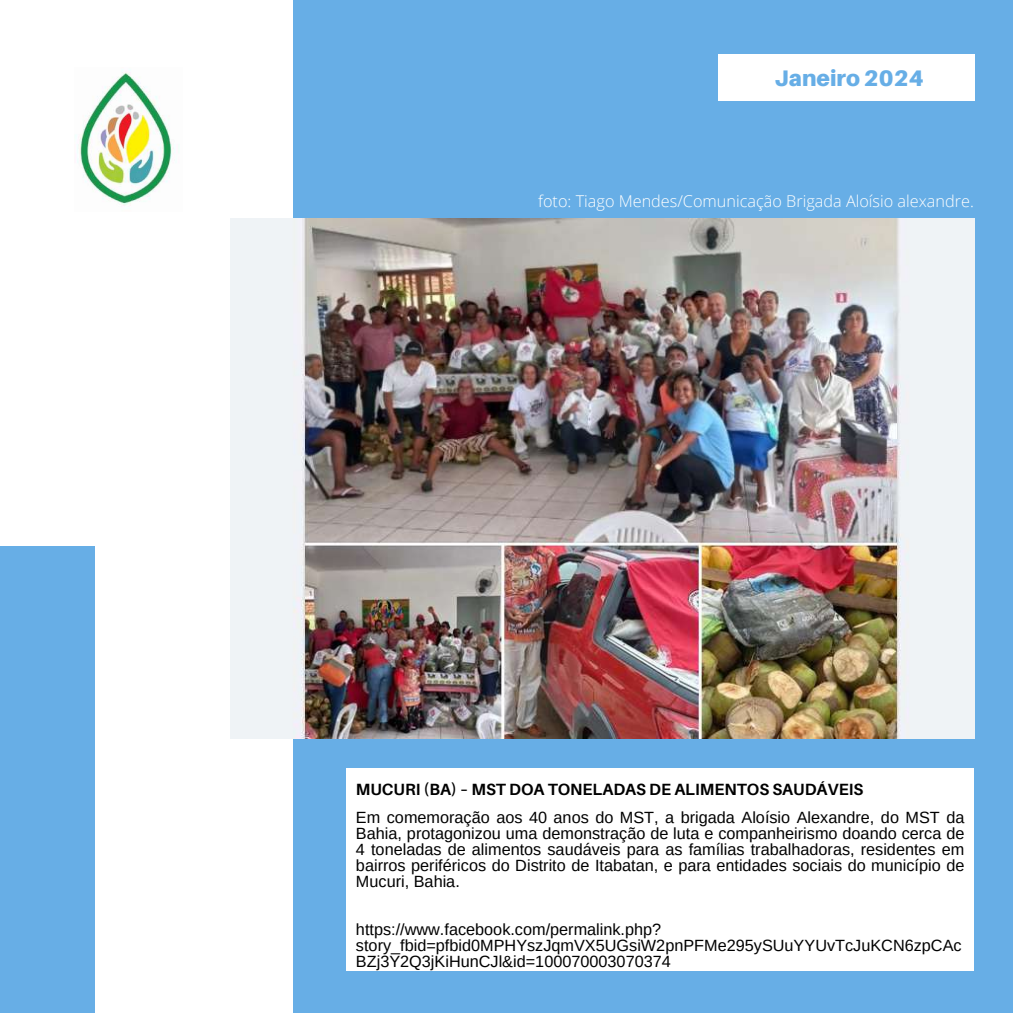
<style>
.page{position:relative;width:1013px;height:1013px;background:#fff}
.page>*{position:absolute;margin:0;border:0;box-sizing:border-box;transform-origin:0 0}
.t1{font:900 22.5px "Aileron";color:#67aee6}
.t2{font:16.25px/16px "Arimo";color:#000;text-align:justify}
.t3{font:300 16.25px "Open Sans";color:#fff}
.t4{font:700 16.25px "Aileron";color:#000}
</style>
<div class="page">
<div style="left:0;top:0;width:1012px;height:1012px;background:#67aee6"></div>
<div style="left:0;top:0;width:292px;height:1012px;background:#fff"></div>
<img style="left:230px;top:218px;width:744px;height:520px">
<div style="left:0;top:546px;width:95px;height:466px;background:#67aee6"></div>
<div style="left:718px;top:54px;width:256px;height:47px;background:#fff"></div>
<img style="left:75px;top:69px;width:100px;height:137px">
<div style="left:346px;top:768px;width:627px;height:202px;background:#fff"></div>
<h1 class="t1" style="left:774px;top:64px;width:151px">Janeiro 2024</h1>
<p class="t3" style="left:538px;top:189px;width:437px">foto: Tiago Mendes/Comunicação Brigada Aloísio alexandre.</p>
<p class="t4" style="left:356px;top:779px;width:509px">MUCURI (BA) – MST DOA TONELADAS DE ALIMENTOS SAUDÁVEIS</p>
<p class="t2" style="left:356px;top:809px;width:610px">Em comemoração aos 40 anos do MST, a brigada Aloísio Alexandre, do MST da Bahia, protagonizou uma demonstração de luta e companheirismo doando cerca de 4 toneladas de alimentos saudáveis para as famílias trabalhadoras, residentes em bairros periféricos do Distrito de Itabatan, e para entidades sociais do município de Mucuri, Bahia.</p>
<p class="t2" style="left:356px;top:921px;width:607px;text-align:left">https://www.facebook.com/permalink.php? story_fbid=pfbid0MPHYszJqmVX5UGsiW2pnPFMe295ySUuYYUvTcJuKCN6zpCAc<br>BZj3Y2Q3jKiHunCJl&amp;id=100070003070374</p>
</div>
